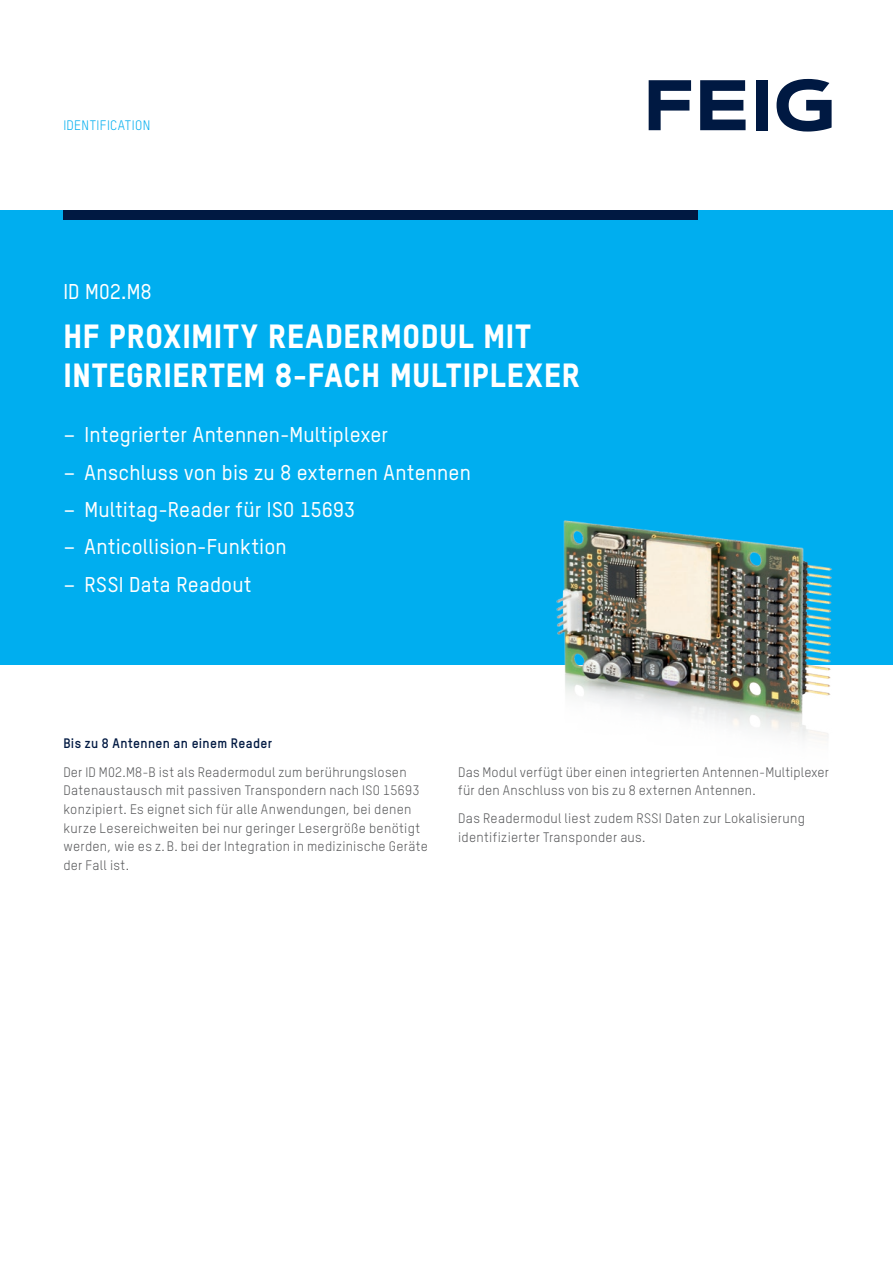
<style>
.page{position:relative;width:893px;height:1263px;background:#fff}
.page>*{position:absolute;margin:0;border:0;box-sizing:border-box;transform-origin:0 0}
.Titel_HL_22_weiß{font:800 33px/39px "TSTAR";letter-spacing:.025em;color:#fff}
.Titel_Subline_14_wei{font:500 21px "TSTAR";letter-spacing:.01em;color:#fff}
.Fliesstext_9_grau{font:13.5px/18.8px "TSTAR";letter-spacing:.02em;color:#57585a}
.Fliesstext_Headline{font:700 13.5px "TSTAR";letter-spacing:.025em;color:#001942}
.Header_Claim_9_cyan{font:13.5px "TSTAR";letter-spacing:.025em;color:#00aeef}
</style>
<div class="page">
<svg style="left:649px;top:80px;width:42px;height:50px"></svg>
<svg style="left:700px;top:80px;width:46px;height:50px"></svg>
<div style="left:756px;top:80px;width:12px;height:50px;background:#001942"></div>
<svg style="left:776px;top:79px;width:56px;height:53px"></svg>
<div style="left:0;top:210px;width:893px;height:454px;background:#00aeef"></div>
<div style="left:63px;top:210px;width:635px;height:10px;background:#001942"></div>
<img style="left:533px;top:520px;width:315px;height:219px">
<p class="Header_Claim_9_cyan" style="left:63px;top:117px;width:88px">IDENTIFICATION</p>
<p class="Titel_Subline_14_wei" style="left:63px;top:279px;width:90px">ID M02.M8</p>
<p class="Titel_HL_22_weiß" style="left:63px;top:316px;width:518px">HF PROXIMITY READERMODUL MIT<br>INTEGRIERTEM 8-FACH MULTIPLEXER</p>
<p class="Titel_Subline_14_wei" style="left:63px;top:422px;width:326px">– Integrierter Antennen-Multiplexer</p>
<p class="Titel_Subline_14_wei" style="left:63px;top:459px;width:409px">– Anschluss von bis zu 8 externen Antennen</p>
<p class="Titel_Subline_14_wei" style="left:63px;top:497px;width:293px">– Multitag-Reader für ISO 15693</p>
<p class="Titel_Subline_14_wei" style="left:63px;top:534px;width:225px">– Anticollision-Funktion</p>
<p class="Titel_Subline_14_wei" style="left:63px;top:572px;width:190px">– RSSI Data Readout</p>
<p class="Fliesstext_Headline" style="left:63px;top:735px;width:210px">Bis zu 8 Antennen an einem Reader</p>
<p class="Fliesstext_9_grau" style="left:63px;top:762px;width:366px">Der ID M02.M8-B ist als Readermodul zum berührungslosen Datenaustausch mit passiven Transpondern nach ISO 15693 konzipiert. Es eignet sich für alle Anwendungen, bei denen kurze Lesereichweiten bei nur geringer Lesergröße benötigt werden, wie es z.B. bei der Integration in medizinische Geräte der Fall ist.</p>
<p class="Fliesstext_9_grau" style="left:458px;top:762px;width:372px">Das Modul verfügt über einen integrierten Antennen-Multiplexer für den Anschluss von bis zu 8 externen Antennen.</p>
<p class="Fliesstext_9_grau" style="left:458px;top:809px;width:348px">Das Readermodul liest zudem RSSI Daten zur Lokalisierung identifizierter Transponder aus.</p>
</div>
